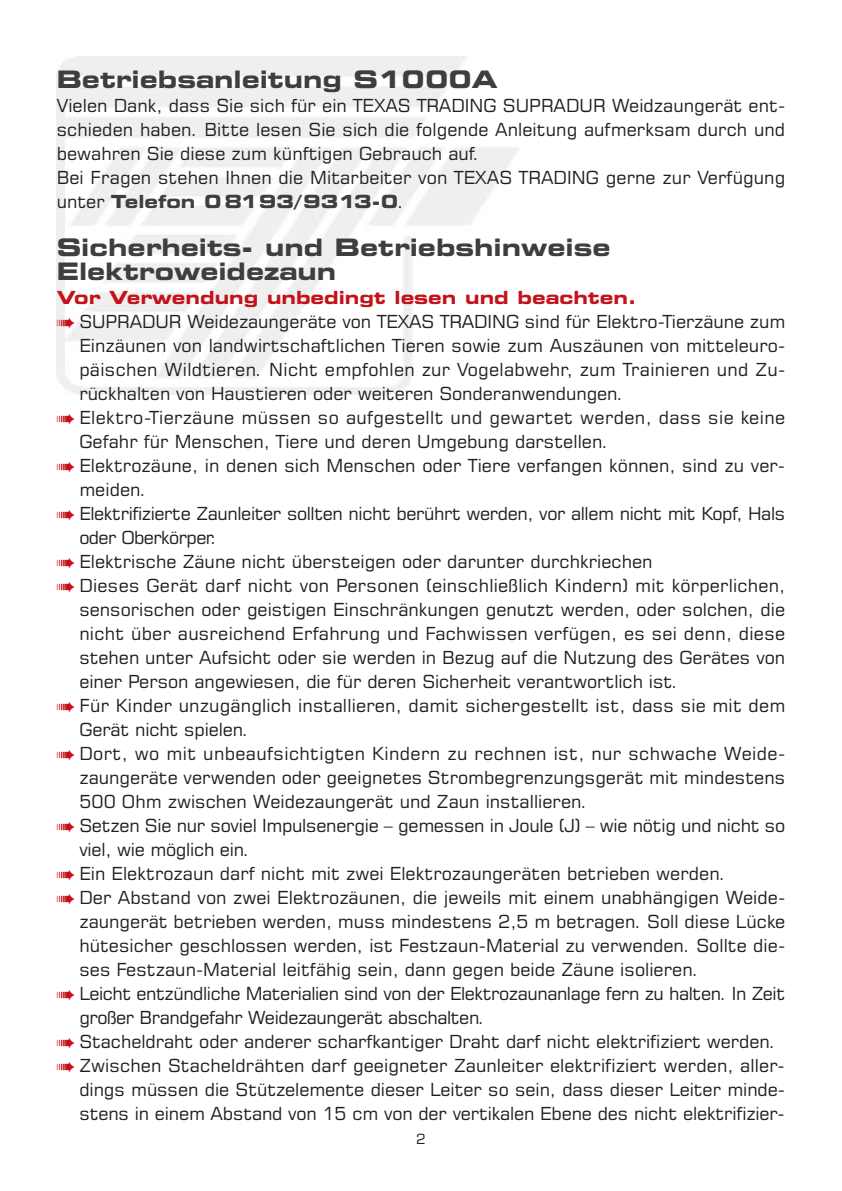
<style>
.page{position:relative;width:842px;height:1191px;background:#fff}
.page>*{position:absolute;margin:0;border:0;box-sizing:border-box;transform-origin:0 0}
.t1{font:700 expanded 24px/24px "Square 721 BT";color:#3e3e3f}
.t2{font:18px/24px "Square 721 BT";color:#231f20}
.t3{font:18px "Square 721 BT";letter-spacing:-.025em;color:#231f20}
.t4{font:18px "Square 721 BT";letter-spacing:.02em;color:#231f20}
.t5{font:700 expanded 18px "Square 721 BT";color:#c4121a}
.t6{font:18px "Square 721 BT";letter-spacing:-.035em;color:#231f20}
.t7{font:14px "Square 721 BT";color:#231f20}
.s1{font-weight:700;font-stretch:expanded;color:#3e3e3f}
.s2{color:#c4121a}
</style>
<div class="page">
<h1 class="t1" style="left:57px;top:67px;width:442px">Betriebsanleitung S1000A</h1>
<p class="t2" style="left:57px;top:93px;width:730px">Vielen Dank, dass Sie sich für ein TEXAS TRADING SUPRADUR Weidzaungerät ent&shy;schieden haben. Bitte lesen Sie sich die folgende Anleitung aufmerksam durch und bewahren Sie diese zum künftigen Gebrauch auf.<br>Bei Fragen stehen Ihnen die Mitarbeiter von TEXAS TRADING gerne zur Verfügung unter <span class="s1">Telefon 08193/9313-0</span>.</p>
<h1 class="t1" style="left:57px;top:235px;width:555px">Sicherheits- und Betriebshinweise<br>Elektroweidezaun</h1>
<p class="t5" style="left:57px;top:287px;width:581px">Vor Verwendung unbedingt lesen und beachten.</p>
<p class="t2" style="left:57px;top:309px;width:730px"><span class="s2">➠</span> SUPRADUR Weidezaungeräte von TEXAS TRADING sind für Elektro-Tierzäune zum</p>
<p class="t2" style="left:79px;top:333px;width:708px">Einzäunen von landwirtschaftlichen Tieren sowie zum Auszäunen von mitteleuro-</p>
<p class="t2" style="left:79px;top:357px;width:707px">päischen Wildtieren. Nicht empfohlen zur Vogelabwehr, zum Trainieren und Zu-</p>
<p class="t2" style="left:79px;top:381px;width:546px">rückhalten von Haustieren oder weiteren Sonderanwendungen.</p>
<p class="t4" style="left:57px;top:407px;width:730px"><span class="s2">➠</span> Elektro-Tierzäune müssen so aufgestellt und gewartet werden, dass sie keine</p>
<p class="t2" style="left:79px;top:429px;width:531px">Gefahr für Menschen, Tiere und deren Umgebung darstellen.</p>
<p class="t2" style="left:57px;top:453px;width:730px"><span class="s2">➠</span> Elektrozäune, in denen sich Menschen oder Tiere verfangen können, sind zu ver-</p>
<p class="t2" style="left:79px;top:477px;width:69px">meiden.</p>
<p class="t3" style="left:57px;top:503px;width:730px"><span class="s2">➠</span> Elektrifizierte Zaunleiter sollten nicht berührt werden, vor allem nicht mit Kopf, Hals</p>
<p class="t6" style="left:79px;top:527px;width:139px">oder Oberkörper.</p>
<p class="t2" style="left:57px;top:549px;width:597px"><span class="s2">➠</span> Elektrische Zäune nicht übersteigen oder darunter durchkriechen</p>
<p class="t2" style="left:57px;top:573px;width:730px"><span class="s2">➠</span> Dieses Gerät darf nicht von Personen (einschließlich Kindern) mit körperlichen,</p>
<p class="t2" style="left:79px;top:597px;width:707px">sensorischen oder geistigen Einschränkungen genutzt werden, oder solchen, die</p>
<p class="t2" style="left:79px;top:621px;width:707px">nicht über ausreichend Erfahrung und Fachwissen verfügen, es sei denn, diese</p>
<p class="t2" style="left:79px;top:645px;width:707px">stehen unter Aufsicht oder sie werden in Bezug auf die Nutzung des Gerätes von</p>
<p class="t2" style="left:79px;top:669px;width:600px">einer Person angewiesen, die für deren Sicherheit verantwortlich ist.</p>
<p class="t2" style="left:57px;top:693px;width:730px"><span class="s2">➠</span> Für Kinder unzugänglich installieren, damit sichergestellt ist, dass sie mit dem</p>
<p class="t2" style="left:79px;top:717px;width:171px">Gerät nicht spielen.</p>
<p class="t4" style="left:57px;top:743px;width:730px"><span class="s2">➠</span> Dort, wo mit unbeaufsichtigten Kindern zu rechnen ist, nur schwache Weide-</p>
<p class="t2" style="left:79px;top:765px;width:707px">zaungeräte verwenden oder geeignetes Strombegrenzungsgerät mit mindestens</p>
<p class="t2" style="left:79px;top:789px;width:510px">500 Ohm zwischen Weidezaungerät und Zaun installieren.</p>
<p class="t2" style="left:57px;top:813px;width:730px"><span class="s2">➠</span> Setzen Sie nur soviel Impulsenergie – gemessen in Joule (J) – wie nötig und nicht so</p>
<p class="t2" style="left:79px;top:837px;width:172px">viel, wie möglich ein.</p>
<p class="t2" style="left:57px;top:861px;width:671px"><span class="s2">➠</span> Ein Elektrozaun darf nicht mit zwei Elektrozaungeräten betrieben werden.</p>
<p class="t2" style="left:57px;top:885px;width:730px"><span class="s2">➠</span> Der Abstand von zwei Elektrozäunen, die jeweils mit einem unabhängigen Weide-</p>
<p class="t2" style="left:79px;top:909px;width:707px">zaungerät betrieben werden, muss mindestens 2,5 m betragen. Soll diese Lücke</p>
<p class="t2" style="left:79px;top:933px;width:707px">hütesicher geschlossen werden, ist Festzaun-Material zu verwenden. Sollte die-</p>
<p class="t2" style="left:79px;top:957px;width:621px">ses Festzaun-Material leitfähig sein, dann gegen beide Zäune isolieren.</p>
<p class="t3" style="left:57px;top:983px;width:730px"><span class="s2">➠</span> Leicht entzündliche Materialien sind von der Elektrozaunanlage fern zu halten. In Zeit</p>
<p class="t3" style="left:79px;top:1007px;width:407px">großer Brandgefahr Weidezaungerät abschalten.</p>
<p class="t2" style="left:57px;top:1029px;width:721px"><span class="s2">➠</span> Stacheldraht oder anderer scharfkantiger Draht darf nicht elektrifiziert werden.</p>
<p class="t2" style="left:57px;top:1053px;width:730px"><span class="s2">➠</span> Zwischen Stacheldrähten darf geeigneter Zaunleiter elektrifiziert werden, aller-</p>
<p class="t2" style="left:79px;top:1077px;width:707px">dings müssen die Stützelemente dieser Leiter so sein, dass dieser Leiter minde-</p>
<p class="t2" style="left:79px;top:1101px;width:707px">stens in einem Abstand von 15 cm von der vertikalen Ebene des nicht elektrifizier-</p>
<p class="t7" style="left:416px;top:1131px;width:11px">2</p>
</div>
